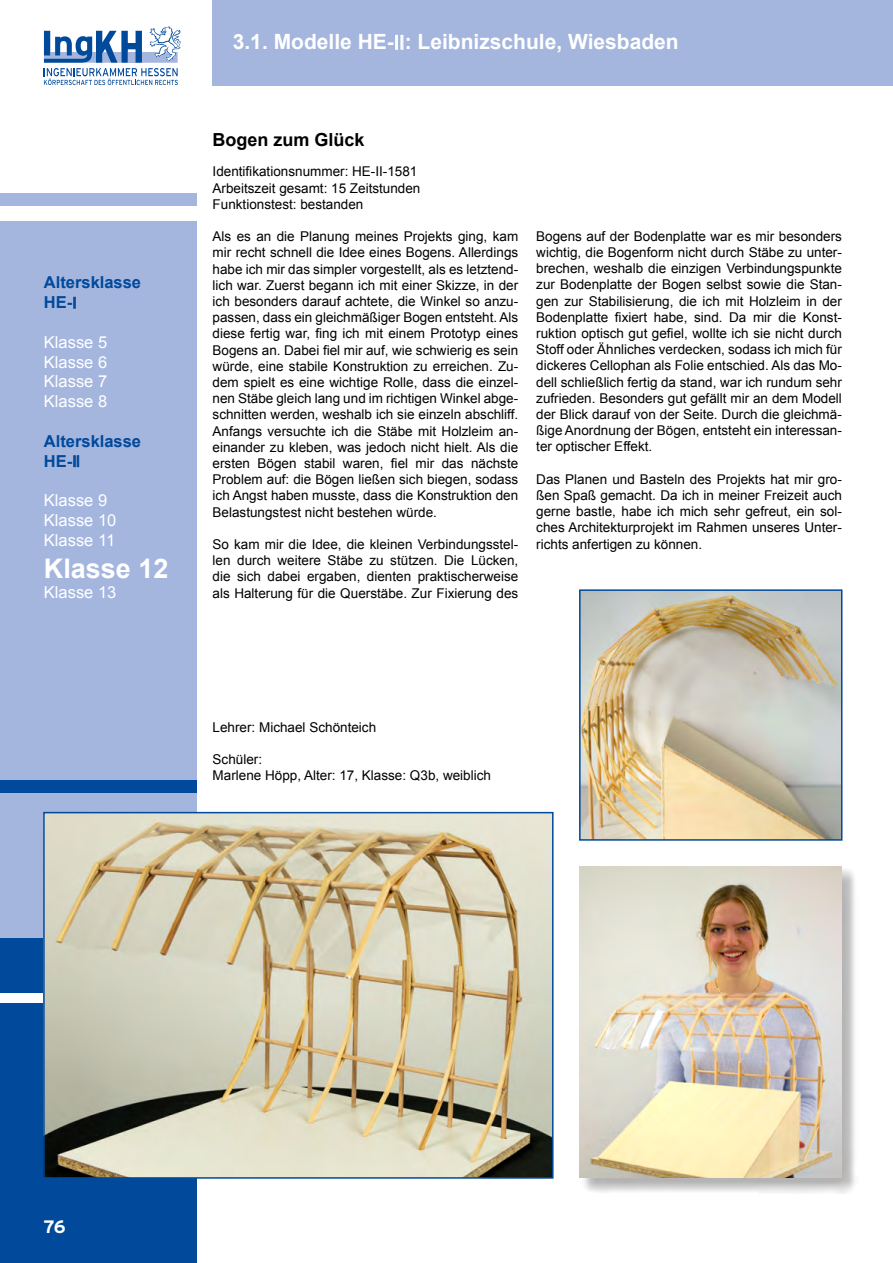
<style>
.page{position:relative;width:893px;height:1263px;background:#fff}
.page>*{position:absolute;margin:0;border:0;box-sizing:border-box;transform-origin:0 0}
.t1{font:700 27px "Arial";color:#fff}
.t2{font:700 21px "Arial";color:#fff}
.t3{font:700 18px "Arial";color:#000}
.t4{font:700 18px "Interstate";color:#fff}
.t5{font:16.5px "Arial";color:#fff}
.t6{font:700 16.5px "Arial";color:#00499b}
.t7{font:13.5px/16.2px "Arial";color:#000;text-align:justify}
.s1{font-weight:400;font-size:15.3px}
.s2{font-weight:400;font-size:19.5px}
</style>
<div class="page">
<div style="left:213px;top:0;width:680px;height:85px;background:#a4b5de"></div>
<svg style="left:44px;top:26px;width:137px;height:59px"></svg>
<div style="left:0;top:938px;width:196px;height:55px;background:#00499b"></div>
<div style="left:0;top:1003px;width:196px;height:260px;background:#00499b"></div>
<div style="left:0;top:221px;width:196px;height:717px;background:#a4b5de"></div>
<div style="left:0;top:193px;width:196px;height:13px;background:#a4b5de"></div>
<div style="left:0;top:780px;width:196px;height:13px;background:#00499b"></div>
<img style="left:46px;top:815px;width:505px;height:361px">
<div style="left:43px;top:812px;width:511px;height:367px;border:2px solid #00499b"></div>
<img style="left:582px;top:592px;width:257px;height:246px">
<div style="left:579px;top:589px;width:263px;height:252px;border:2px solid #00499b"></div>
<div style="left:582px;top:869px;width:277px;height:325px;background:#000;opacity:.3"></div>
<img style="left:579px;top:866px;width:263px;height:312px">
<p class="t6" style="left:44px;top:272px;width:99px">Altersklasse</p>
<p class="t6" style="left:44px;top:292px;width:34px">HE-<span class="s1">I</span></p>
<p class="t5" style="left:44px;top:331px;width:65px">Klasse 5</p>
<p class="t5" style="left:44px;top:351px;width:65px">Klasse 6</p>
<p class="t5" style="left:44px;top:371px;width:65px">Klasse 7</p>
<p class="t5" style="left:44px;top:391px;width:65px">Klasse 8</p>
<p class="t6" style="left:44px;top:430px;width:99px">Altersklasse</p>
<p class="t6" style="left:44px;top:450px;width:38px">HE-<span class="s1">II</span></p>
<p class="t5" style="left:44px;top:490px;width:65px">Klasse 9</p>
<p class="t5" style="left:44px;top:509px;width:74px">Klasse 10</p>
<p class="t5" style="left:44px;top:529px;width:73px">Klasse 11</p>
<p class="t1" style="left:44px;top:551px;width:126px">Klasse 12</p>
<p class="t5" style="left:44px;top:581px;width:74px">Klasse 13</p>
<p class="t2" style="left:233px;top:28px;width:447px">3.1. Modelle HE-<span class="s2">II</span>: Leibnizschule, Wiesbaden</p>
<p class="t3" style="left:213px;top:128px;width:154px">Bogen zum Glück</p>
<p class="t7" style="left:213px;top:164px;width:206px">Identifikationsnummer: HE-II-1581</p>
<p class="t7" style="left:213px;top:180px;width:209px">Arbeitszeit gesamt: 15 Zeitstunden</p>
<p class="t7" style="left:213px;top:196px;width:152px">Funktionstest: bestanden</p>
<p class="t7" style="left:213px;top:228px;width:307px">Als es an die Planung meines Projekts ging, kam mir recht schnell die Idee eines Bogens. Allerdings habe ich mir das simpler vorgestellt, als es letztend&shy;lich war. Zuerst begann ich mit einer Skizze, in der ich besonders darauf achtete, die Winkel so anzu&shy;passen, dass ein gleichmäßiger Bogen entsteht. Als diese fertig war, fing ich mit einem Prototyp eines Bogens an. Dabei fiel mir auf, wie schwierig es sein würde, eine stabile Konstruktion zu erreichen. Zu&shy;dem spielt es eine wichtige Rolle, dass die einzel&shy;nen Stäbe gleich lang und im richtigen Winkel abge&shy;schnitten werden, weshalb ich sie einzeln abschliff.<br>Anfangs versuchte ich die Stäbe mit Holzleim an&shy;einander zu kleben, was jedoch nicht hielt. Als die ersten Bögen stabil waren, fiel mir das nächste Problem auf: die Bögen ließen sich biegen, sodass ich Angst haben musste, dass die Konstruktion den Belastungstest nicht bestehen würde.</p>
<p class="t7" style="left:213px;top:536px;width:307px">So kam mir die Idee, die kleinen Verbindungsstel&shy;len durch weitere Stäbe zu stützen. Die Lücken, die sich dabei ergaben, dienten praktischerweise als Halterung für die Querstäbe. Zur Fixierung des</p>
<p class="t7" style="left:536px;top:228px;width:307px">Bogens auf der Bodenplatte war es mir besonders wichtig, die Bogenform nicht durch Stäbe zu unter&shy;brechen, weshalb die einzigen Verbindungspunkte zur Bodenplatte der Bogen selbst sowie die Stan&shy;gen zur Stabilisierung, die ich mit Holzleim in der Bodenplatte fixiert habe, sind. Da mir die Konst&shy;ruktion optisch gut gefiel, wollte ich sie nicht durch Stoff oder Ähnliches verdecken, sodass ich mich für dickeres Cellophan als Folie entschied. Als das Mo&shy;dell schließlich fertig da stand, war ich rundum sehr zufrieden. Besonders gut gefällt mir an dem Modell der Blick darauf von der Seite. Durch die gleichmä&shy;ßige Anordnung der Bögen, entsteht ein interessan&shy;ter optischer Effekt.</p>
<p class="t7" style="left:536px;top:471px;width:307px">Das Planen und Basteln des Projekts hat mir gro&shy;ßen Spaß gemacht. Da ich in meiner Freizeit auch gerne bastle, habe ich mich sehr gefreut, ein sol&shy;ches Architekturprojekt im Rahmen unseres Unter&shy;richts anfertigen zu können.</p>
<p class="t7" style="left:213px;top:719px;width:165px">Lehrer: Michael Schönteich</p>
<p class="t7" style="left:213px;top:751px;width:51px">Schüler:</p>
<p class="t7" style="left:213px;top:768px;width:280px">Marlene Höpp, Alter: 17, Klasse: Q3b, weiblich</p>
<p class="t4" style="left:44px;top:1216px;width:24px">76</p>
</div>
